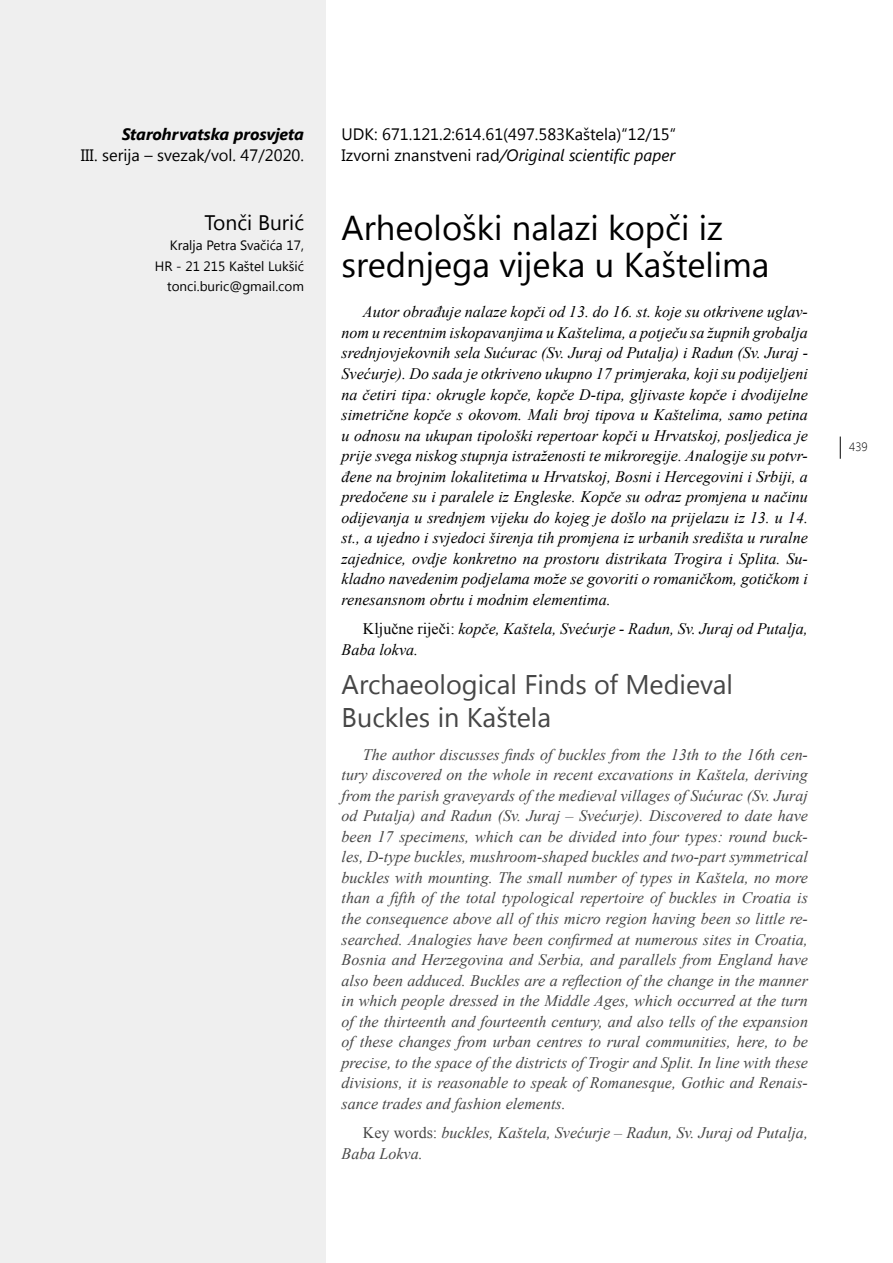
<style>
.page{position:relative;width:893px;height:1263px;background:#fff}
.page>*{position:absolute;margin:0;border:0;box-sizing:border-box;transform-origin:0 0}
.t1{font:34.5px/37.5px "Segoe UI";color:#000}
.t2{font:27px/33px "Segoe UI";color:#464646}
.t3{font:21px "Segoe UI";color:#000}
.t4{font:16.5px/21px "Segoe UI";color:#000}
.t5{font:italic 700 16.5px "Segoe UI";color:#000}
.t6{font:italic 16.05px/20.5px "Times New Roman";color:#464646;text-align:justify}
.t7{font:italic 16.05px/20.5px "Times New Roman";color:#000;text-align:justify}
.t8{font:13.5px/20.5px "Segoe UI";color:#000;text-align:right}
.t9{font:300 12px "Segoe UI";color:#000}
.s1{font-style:italic}
.s2{font-style:normal}
</style>
<div class="page">
<svg style="left:840px;top:436px;width:1px;height:23px"></svg>
<div style="left:0;top:0;width:326px;height:1263px;background:#efefef"></div>
<p class="t5" style="left:122px;top:122px;width:184px">Starohrvatska prosvjeta</p>
<p class="t4" style="left:81px;top:143px;width:225px">III. serija – svezak/vol. 47/2020.</p>
<h3 class="t3" style="left:204px;top:208px;width:101px">Tonči Burić</h3>
<p class="t8" style="left:155px;top:235px;width:151px">Kralja Petra Svačića 17,<br>HR - 21 215 Kaštel Lukšić tonci.buric@gmail.com</p>
<p class="t4" style="left:342px;top:122px;width:336px">UDK: 671.121.2:614.61(497.583Kaštela)“12/15“<br>Izvorni znanstveni rad<span class="s1">/Original scientific paper</span></p>
<h1 class="t1" style="left:342px;top:207px;width:429px">Arheološki nalazi kopči iz srednjega vijeka u Kaštelima</h1>
<p class="t7" style="left:342px;top:301px;width:468px;text-indent:21px">Autor obrađuje nalaze kopči od 13. do 16. st. koje su otkrivene uglav&shy;nom u recentnim iskopavanjima u Kaštelima, a potječu sa župnih grobalja srednjovjekovnih sela Sućurac (Sv. Juraj od Putalja) i Radun (Sv. Juraj - Svećurje). Do sada je otkriveno ukupno 17 primjeraka, koji su podijeljeni na četiri tipa: okrugle kopče, kopče D-tipa, gljivaste kopče i dvodijelne simetrične kopče s okovom. Mali broj tipova u Kaštelima, samo petina u odnosu na ukupan tipološki repertoar kopči u Hrvatskoj, posljedica je prije svega niskog stupnja istraženosti te mikroregije. Analogije su potvr&shy;đene na brojnim lokalitetima u Hrvatskoj, Bosni i Hercegovini i Srbiji, a predočene su i paralele iz Engleske. Kopče su odraz promjena u načinu odijevanja u srednjem vijeku do kojeg je došlo na prijelazu iz 13. u 14. st., a ujedno i svjedoci širenja tih promjena iz urbanih središta u ruralne zajednice, ovdje konkretno na prostoru distrikata Trogira i Splita. Su&shy;kladno navedenim podjelama može se govoriti o romaničkom, gotičkom i renesansnom obrtu i modnim elementima.</p>
<p class="t7" style="left:342px;top:618px;width:468px;text-indent:21px"><span class="s2">Ključne riječi:</span> kopče, Kaštela, Svećurje - Radun, Sv. Juraj od Putalja,<br>Baba lokva.</p>
<h2 class="t2" style="left:342px;top:666px;width:393px">Archaeological Finds of Medieval<br>Buckles in Kaštela</h2>
<p class="t6" style="left:342px;top:743px;width:468px;text-indent:21px">The author discusses finds of buckles from the 13th to the 16th cen&shy;tury discovered on the whole in recent excavations in Kaštela, deriving from the parish graveyards of the medieval villages of Sućurac (Sv. Juraj od Putalja) and Radun (Sv. Juraj – Svećurje). Discovered to date have been 17 specimens, which can be divided into four types: round buck&shy;les, D-type buckles, mushroom-shaped buckles and two-part symmetrical buckles with mounting. The small number of types in Kaštela, no more than a fifth of the total typological repertoire of buckles in Croatia is the consequence above all of this micro region having been so little re&shy;searched. Analogies have been confirmed at numerous sites in Croatia, Bosnia and Herzegovina and Serbia, and parallels from England have also been adduced. Buckles are a reflection of the change in the manner in which people dressed in the Middle Ages, which occurred at the turn of the thirteenth and fourteenth century, and also tells of the expansion of these changes from urban centres to rural communities, here, to be precise, to the space of the districts of Trogir and Split. In line with these divisions, it is reasonable to speak of Romanesque, Gothic and Renais&shy;sance trades and fashion elements.</p>
<p class="t6" style="left:342px;top:1122px;width:468px;text-indent:21px"><span class="s2">Key words:</span> buckles, Kaštela, Svećurje – Radun, Sv. Juraj od Putalja,<br>Baba Lokva.</p>
<p class="t9" style="left:849px;top:439px;width:20px">439</p>
</div>
